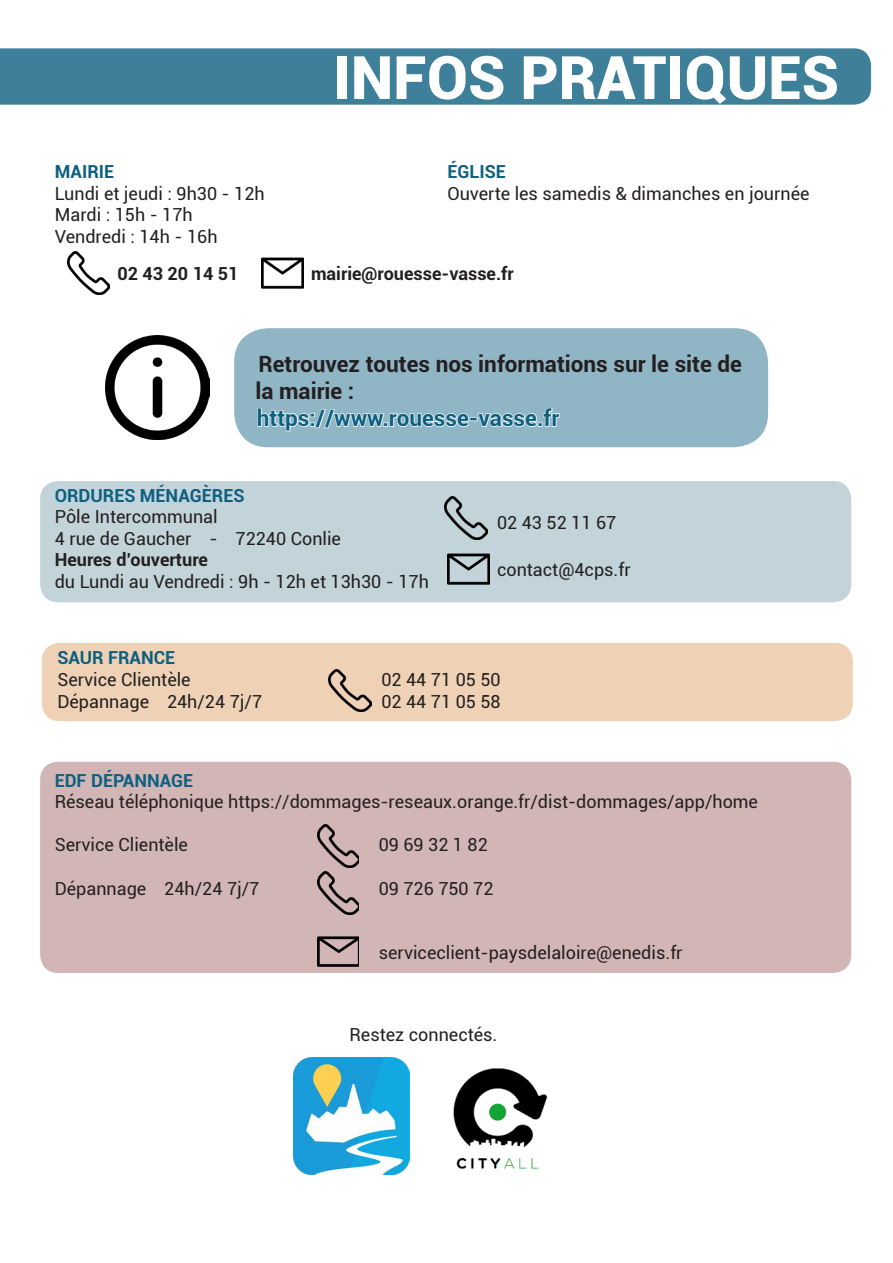
<style>
.page{position:relative;width:893px;height:1263px;background:#fff}
.page>*{position:absolute;margin:0;border:0;box-sizing:border-box;transform-origin:0 0}
.t1{font:900 60px "Roboto";color:#fff}
.t2{font:700 22.5px/27px "Roboto";color:#231f20}
.t3{font:700 22.5px "Roboto";color:#0e6080}
.t4{font:18px/21.6px "Roboto";color:#231f20}
.t5{font:700 18px "Roboto";color:#0e6080}
.t6{font:700 18px "Roboto";color:#231f20}
</style>
<div class="page">
<div style="left:0;top:48px;width:872px;height:57px;background:#3e7f99"></div>
<img style="left:67px;top:252px;width:43px;height:42px">
<img style="left:261px;top:257px;width:43px;height:32px">
<img style="left:293px;top:1058px;width:117px;height:116px">
<img style="left:453px;top:1068px;width:95px;height:101px">
<div style="left:234px;top:328px;width:534px;height:119px;background:#90b6c5;border-radius:34px"></div>
<svg style="left:257px;top:408px;width:303px;height:24px"></svg>
<img style="left:106px;top:336px;width:103px;height:103px">
<div style="left:40px;top:481px;width:811px;height:121px;background:#c2d3da;border-radius:18px"></div>
<img style="left:445px;top:497px;width:42px;height:42px">
<img style="left:447px;top:553px;width:43px;height:32px">
<div style="left:42px;top:643px;width:811px;height:78px;background:#efd2b5;border-radius:18px"></div>
<img style="left:329px;top:669px;width:42px;height:43px">
<div style="left:40px;top:762px;width:811px;height:211px;background:#d1b6b5;border-radius:18px"></div>
<img style="left:318px;top:825px;width:40px;height:42px">
<img style="left:318px;top:871px;width:40px;height:43px">
<img style="left:318px;top:936px;width:40px;height:31px">
<h1 class="t1" style="left:333px;top:35px;width:508px">INFOS PRATIQUES</h1>
<p class="t5" style="left:447px;top:159px;width:60px">ÉGLISE</p>
<p class="t4" style="left:447px;top:182px;width:364px">Ouverte les samedis &amp; dimanches en journée</p>
<p class="t5" style="left:55px;top:159px;width:61px">MAIRIE</p>
<p class="t4" style="left:55px;top:182px;width:211px">Lundi et jeudi : 9h30 - 12h<br>Mardi : 15h - 17h<br>Vendredi : 14h - 16h</p>
<p class="t6" style="left:117px;top:261px;width:123px">02 43 20 14 51</p>
<p class="t6" style="left:311px;top:261px;width:204px">mairie@rouesse-vasse.fr</p>
<p class="t2" style="left:255px;top:350px;width:488px">Retrouvez toutes nos informations sur le site de la mairie :</p>
<p class="t3" style="left:257px;top:402px;width:304px">https://www.rouesse-vasse.fr</p>
<p class="t5" style="left:55px;top:483px;width:191px">ORDURES MÉNAGÈRES</p>
<p class="t4" style="left:55px;top:505px;width:288px">Pôle Intercommunal<br>4 rue de Gaucher - 72240 Conlie</p>
<p class="t6" style="left:55px;top:547px;width:155px">Heures d’ouverture</p>
<p class="t4" style="left:55px;top:570px;width:376px">du Lundi au Vendredi : 9h - 12h et 13h30 - 17h</p>
<p class="t4" style="left:497px;top:511px;width:121px">02 43 52 11 67</p>
<p class="t4" style="left:497px;top:558px;width:135px">contact@4cps.fr</p>
<p class="t5" style="left:57px;top:645px;width:119px">SAUR FRANCE</p>
<p class="t4" style="left:57px;top:668px;width:135px">Service Clientèle</p>
<p class="t4" style="left:381px;top:668px;width:121px">02 44 71 05 50</p>
<p class="t4" style="left:57px;top:690px;width:206px">Dépannage 24h/24 7j/7</p>
<p class="t4" style="left:381px;top:690px;width:121px">02 44 71 05 58</p>
<p class="t5" style="left:55px;top:767px;width:140px">EDF DÉPANNAGE</p>
<p class="t4" style="left:55px;top:790px;width:705px">Réseau téléphonique https://dommages-reseaux.orange.fr/dist-dommages/app/home</p>
<p class="t4" style="left:55px;top:833px;width:135px">Service Clientèle</p>
<p class="t4" style="left:379px;top:833px;width:111px">09 69 32 1 82</p>
<p class="t4" style="left:55px;top:877px;width:206px">Dépannage 24h/24 7j/7</p>
<p class="t4" style="left:379px;top:877px;width:116px">09 726 750 72</p>
<p class="t4" style="left:379px;top:941px;width:305px">serviceclient-paysdelaloire@enedis.fr</p>
<p class="t4" style="left:350px;top:1023px;width:149px">Restez connectés.</p>
</div>
